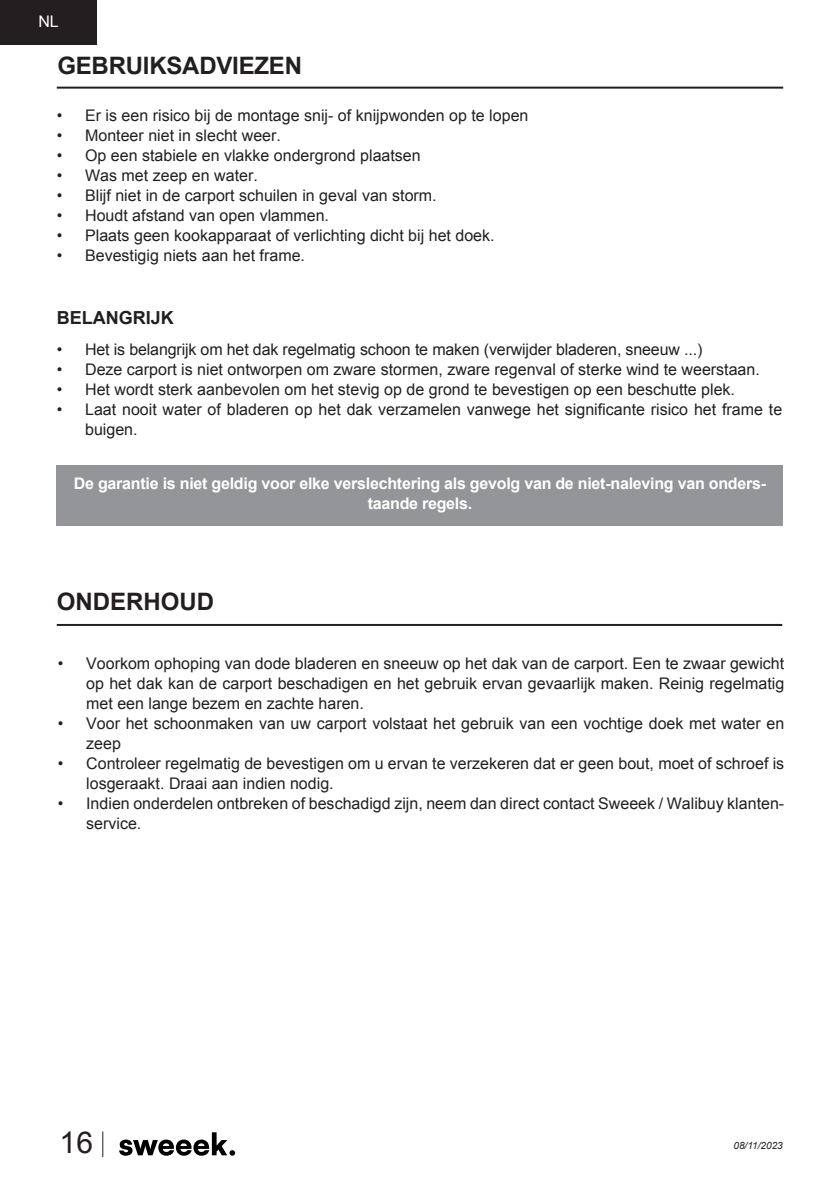
<style>
.page{position:relative;width:840px;height:1191px;background:#fff}
.page>*{position:absolute;margin:0;border:0;box-sizing:border-box;transform-origin:0 0}
.t1{font:30px "Arial";color:#231f20}
.TITRE{font:700 24px "Arial";letter-spacing:-.01em;color:#231f20}
.SOUS-TITRE{font:700 18px "Arial";color:#231f20}
.t2{font:16px/20px "Arial";color:#231f20}
._03_BODY_Important{font:700 16px/20px "Arial";letter-spacing:-.015em;color:#fff;text-align:center}
.t3{font:16px "Arial";color:#fff}
.t4{font:italic 10px "Arial";color:#231f20}
</style>
<div class="page">
<div style="left:0;top:0;width:97px;height:45px;background:#231f20"></div>
<svg style="left:102px;top:1131px;width:1px;height:26px"></svg>
<svg style="left:119px;top:1132px;width:116px;height:23px"></svg>
<div style="left:57px;top:465px;width:725px;height:61px;background:#939598"></div>
<hr style="left:57px;top:624px;width:724px;height:2px;background:#231f20">
<hr style="left:57px;top:87px;width:725px;height:2px;background:#231f20">
<p class="t3" style="left:38px;top:11px;width:22px">NL</p>
<p class="TITRE" style="left:57px;top:50px;width:246px">GEBRUIKSADVIEZEN</p>
<p class="t2" style="left:57px;top:105px;width:473px">• Er is een risico bij de montage snij- of knijpwonden op te lopen</p>
<p class="t2" style="left:57px;top:125px;width:225px">• Monteer niet in slecht weer.</p>
<p class="t2" style="left:57px;top:145px;width:365px">• Op een stabiele en vlakke ondergrond plaatsen</p>
<p class="t2" style="left:57px;top:165px;width:202px">• Was met zeep en water.</p>
<p class="t2" style="left:57px;top:185px;width:381px">• Blijf niet in de carport schuilen in geval van storm.</p>
<p class="t2" style="left:57px;top:205px;width:274px">• Houdt afstand van open vlammen.</p>
<p class="t2" style="left:57px;top:225px;width:439px">• Plaats geen kookapparaat of verlichting dicht bij het doek.</p>
<p class="t2" style="left:57px;top:245px;width:250px">• Bevestigig niets aan het frame.</p>
<p class="SOUS-TITRE" style="left:57px;top:305px;width:118px">BELANGRIJK</p>
<p class="t2" style="left:57px;top:339px;width:646px">• Het is belangrijk om het dak regelmatig schoon te maken (verwijder bladeren, sneeuw ...)</p>
<p class="t2" style="left:57px;top:359px;width:704px">• Deze carport is niet ontworpen om zware stormen, zware regenval of sterke wind te weerstaan.</p>
<p class="t2" style="left:57px;top:379px;width:679px">• Het wordt sterk aanbevolen om het stevig op de grond te bevestigen op een beschutte plek.</p>
<p class="t2" style="left:85px;top:399px;width:698px;text-indent:-28px">• Laat nooit water of bladeren op het dak verzamelen vanwege het significante risico het frame te buigen.</p>
<p class="_03_BODY_Important" style="left:74px;top:473px;width:693px">De garantie is niet geldig voor elke verslechtering als gevolg van de niet-naleving van onders&shy;taande regels.</p>
<p class="TITRE" style="left:57px;top:586px;width:159px">ONDERHOUD</p>
<p class="t2" style="left:86px;top:653px;width:699px;text-align:justify;text-indent:-28px">• Voorkom ophoping van dode bladeren en sneeuw op het dak van de carport. Een te zwaar gewicht op het dak kan de carport beschadigen en het gebruik ervan gevaarlijk maken. Reinig regelmatig met een lange bezem en zachte haren.</p>
<p class="t2" style="left:86px;top:713px;width:699px;text-indent:-28px">• Voor het schoonmaken van uw carport volstaat het gebruik van een vochtige doek met water en zeep</p>
<p class="t2" style="left:86px;top:753px;width:699px;text-indent:-28px">• Controleer regelmatig de bevestigen om u ervan te verzekeren dat er geen bout, moet of schroef is losgeraakt. Draai aan indien nodig.</p>
<p class="t2" style="left:86px;top:793px;width:699px;text-indent:-28px">• Indien onderdelen ontbreken of beschadigd zijn, neem dan direct contact Sweeek / Walibuy klanten&shy;service.</p>
<h1 class="t1" style="left:60px;top:1123px;width:35px">16</h1>
<p class="t4" style="left:733px;top:1138px;width:51px">08/11/2023</p>
</div>
